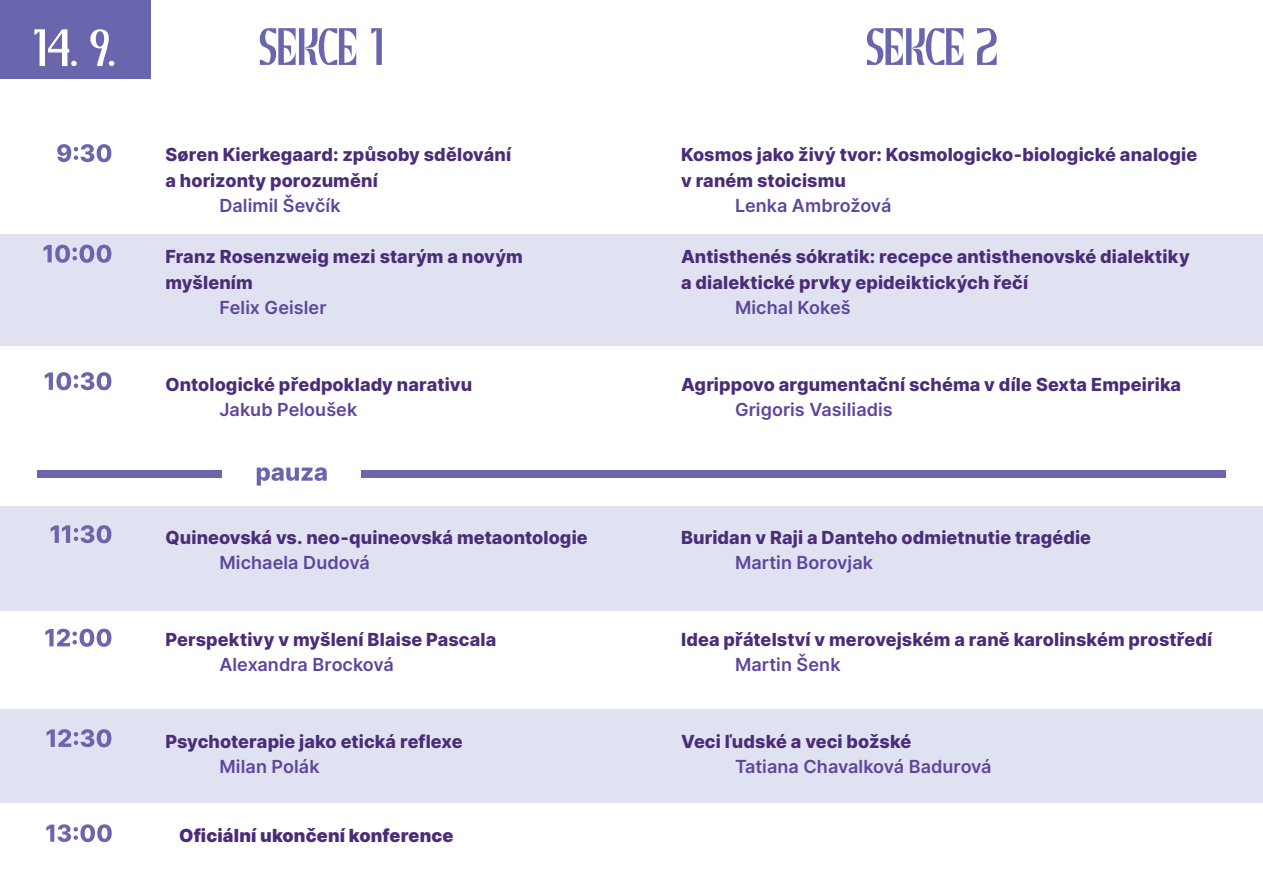
<style>
.page{position:relative;width:1263px;height:893px;background:#fff}
.page>*{position:absolute;margin:0;border:0;box-sizing:border-box;transform-origin:0 0}
.t1{font:52.5px "Aviak";letter-spacing:-.005em;color:#6966ae}
.t2{font:52.5px "Aviak";color:#fff}
.t3{font:800 18px/25.5px "Inter";letter-spacing:.005em;color:#4b2c78}
.t4{font:600 18px "Inter";letter-spacing:.005em;color:#5e469c}
.t5{font:900 18px "Inter";letter-spacing:.005em;color:#4b2c78}
</style>
<div class="page">
<div style="left:0;top:234px;width:1263px;height:111px;background:#e0e2f1"></div>
<div style="left:0;top:506px;width:1263px;height:105px;background:#e0e2f1"></div>
<div style="left:0;top:709px;width:1263px;height:94px;background:#e0e2f1"></div>
<svg style="left:257px;top:467px;width:70px;height:19px"></svg>
<div style="left:37px;top:470px;width:185px;height:8px;background:#6966ae"></div>
<div style="left:361px;top:470px;width:865px;height:8px;background:#6966ae"></div>
<div style="left:0;top:0;width:150px;height:78px;background:#6966ae"></div>
<svg style="left:57px;top:144px;width:54px;height:18px"></svg>
<svg style="left:44px;top:245px;width:67px;height:18px"></svg>
<svg style="left:45px;top:372px;width:66px;height:18px"></svg>
<svg style="left:51px;top:525px;width:60px;height:18px"></svg>
<svg style="left:45px;top:629px;width:66px;height:18px"></svg>
<svg style="left:47px;top:729px;width:64px;height:18px"></svg>
<svg style="left:46px;top:824px;width:66px;height:18px"></svg>
<h1 class="t2" style="left:32px;top:18px;width:85px">14. 9.</h1>
<h1 class="t1" style="left:259px;top:17px;width:126px">SEKCE 1</h1>
<h1 class="t1" style="left:866px;top:17px;width:133px">SEKCE 2</h1>
<p class="t3" style="left:165px;top:141px;width:347px">Søren Kierkegaard: způsoby sdělování a horizonty porozumění</p>
<p class="t4" style="left:219px;top:192px;width:123px">Dalimil Ševčík</p>
<p class="t3" style="left:165px;top:243px;width:359px">Franz Rosenzweig mezi starým a novým myšlením</p>
<p class="t4" style="left:219px;top:294px;width:109px">Felix Geisler</p>
<p class="t3" style="left:165px;top:371px;width:308px">Ontologické předpoklady narativu</p>
<p class="t4" style="left:219px;top:396px;width:139px">Jakub Peloušek</p>
<p class="t3" style="left:165px;top:524px;width:424px">Quineovská vs. neo-quineovská metaontologie</p>
<p class="t4" style="left:219px;top:549px;width:152px">Michaela Dudová</p>
<p class="t3" style="left:165px;top:626px;width:332px">Perspektivy v myšlení Blaise Pascala</p>
<p class="t4" style="left:219px;top:651px;width:176px">Alexandra Brocková</p>
<p class="t3" style="left:165px;top:728px;width:299px">Psychoterapie jako etická reflexe</p>
<p class="t4" style="left:219px;top:753px;width:102px">Milan Polák</p>
<p class="t5" style="left:179px;top:822px;width:276px">Oficiální ukončení konference</p>
<p class="t3" style="left:681px;top:141px;width:518px">Kosmos jako živý tvor: Kosmologicko-biologické analogie v raném stoicismu</p>
<p class="t4" style="left:735px;top:192px;width:158px">Lenka Ambrožová</p>
<p class="t3" style="left:681px;top:243px;width:510px">Antisthenés sókratik: recepce antisthenovské dialektiky a dialektické prvky epideiktických řečí</p>
<p class="t4" style="left:735px;top:294px;width:117px">Michal Kokeš</p>
<p class="t3" style="left:681px;top:371px;width:502px">Agrippovo argumentační schéma v díle Sexta Empeirika</p>
<p class="t4" style="left:735px;top:396px;width:159px">Grigoris Vasiliadis</p>
<p class="t3" style="left:681px;top:524px;width:412px">Buridan v Raji a Danteho odmietnutie tragédie</p>
<p class="t4" style="left:735px;top:549px;width:140px">Martin Borovjak</p>
<p class="t3" style="left:681px;top:626px;width:533px">Idea přátelství v merovejském a raně karolinském prostředí</p>
<p class="t4" style="left:735px;top:651px;width:107px">Martin Šenk</p>
<p class="t3" style="left:681px;top:728px;width:232px">Veci ľudské a veci božské</p>
<p class="t4" style="left:735px;top:753px;width:258px">Tatiana Chavalková Badurová</p>
</div>
